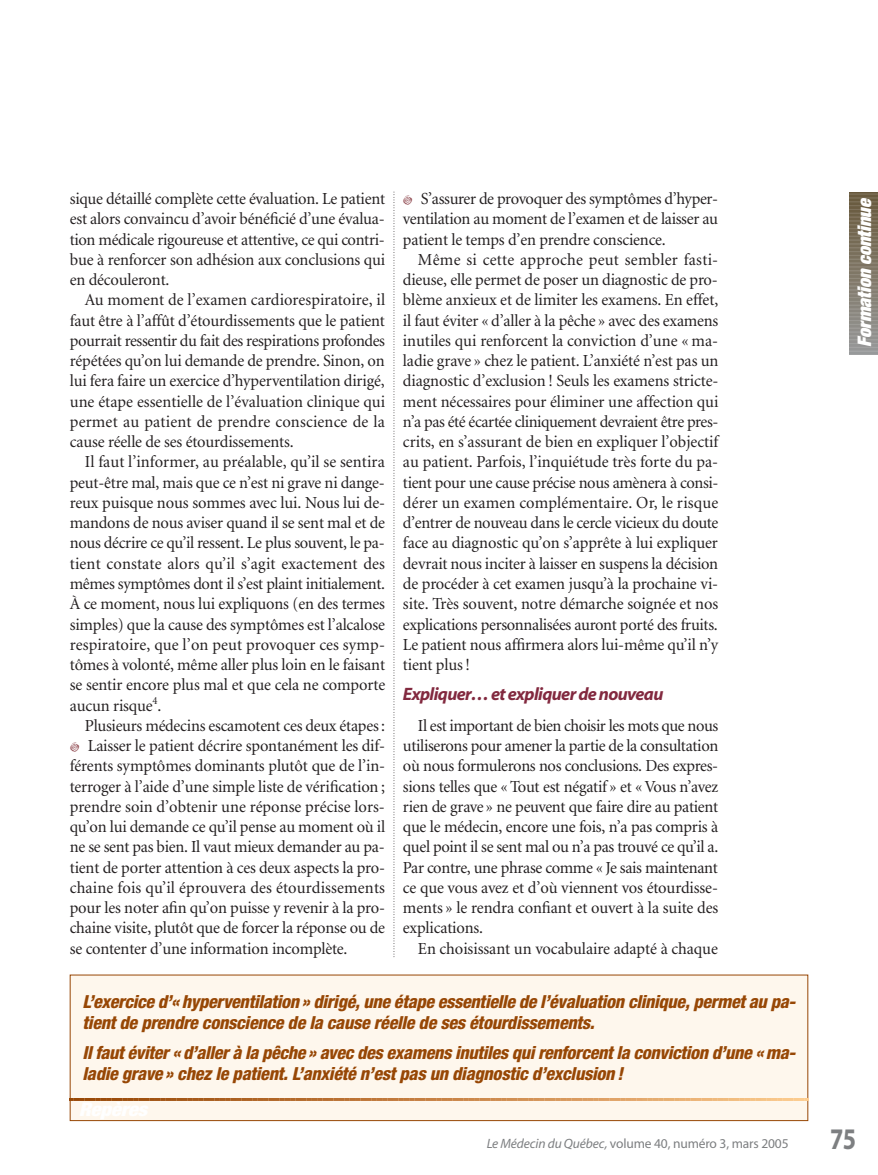
<style>
.page{position:relative;width:878px;height:1175px;background:#fff}
.page>*{position:absolute;margin:0;border:0;box-sizing:border-box;transform-origin:0 0}
.t1{font:700 30px "Myriad";color:#7d7f81;scale:.8 1}
.t2{font:italic 900 expanded 18.75px "Helvetica Neue";color:#fff}
.t3{font:italic 800 condensed 18px/21.8px "Helvetica Neue";letter-spacing:-.015em;color:#974705}
.t4{font:italic 700 18px "Myriad";letter-spacing:-.035em;color:#82293f}
.t5{font:16.8px/20.2px "Minion";letter-spacing:-.01em;color:#231f20;text-align:justify}
.t6{font:16.8px "Minion";letter-spacing:.01em;color:#231f20}
.t7{font:13.5px "Myriad";letter-spacing:-.01em;color:#7d7f81}
.s1{font-style:italic}
</style>
<div class="page">
<svg style="left:393px;top:192px;width:1px;height:765px"></svg>
<svg style="left:849px;top:192px;width:29px;height:163px;background:#847d6e"></svg>
<div style="left:70px;top:975px;width:737px;height:145px;background:#fef7ed"></div>
<svg style="left:70px;top:1098px;width:23px;height:22px"></svg>
<hr style="left:97px;top:1098px;width:2px;height:22px;background:#9b4b0a">
<svg style="left:103px;top:1098px;width:109px;height:3px"></svg>
<hr style="left:216px;top:1098px;width:2px;height:22px;background:#a95d1e">
<svg style="left:222px;top:1098px;width:109px;height:3px"></svg>
<hr style="left:335px;top:1098px;width:2px;height:22px;background:#ba7133">
<svg style="left:341px;top:1098px;width:255px;height:3px"></svg>
<hr style="left:600px;top:1098px;width:2px;height:22px;background:#dea065">
<svg style="left:606px;top:1098px;width:109px;height:3px"></svg>
<hr style="left:719px;top:1098px;width:2px;height:22px;background:#efba7d">
<svg style="left:725px;top:1098px;width:82px;height:3px"></svg>
<p class="t5" style="left:70px;top:190px;width:317px">sique détaillé complète cette évaluation. Le patient est alors convaincu d’avoir bénéficié d’une évalua&shy;tion médicale rigoureuse et attentive, ce qui contri&shy;bue à renforcer son adhésion aux conclusions qui en découleront.</p>
<p class="t5" style="left:70px;top:291px;width:317px;text-indent:15px">Au moment de l’examen cardiorespiratoire, il faut être à l’affût d’étourdissements que le patient pourrait ressentir du fait des respirations profondes répétées qu’on lui demande de prendre. Sinon, on lui fera faire un exercice d’hyperventilation dirigé, une étape essentielle de l’évaluation clinique qui permet au patient de prendre conscience de la cause réelle de ses étourdissements.</p>
<p class="t5" style="left:70px;top:453px;width:317px;text-indent:15px">Il faut l’informer, au préalable, qu’il se sentira peut-être mal, mais que ce n’est ni grave ni dange&shy;reux puisque nous sommes avec lui. Nous lui de&shy;mandons de nous aviser quand il se sent mal et de nous décrire ce qu’il ressent. Le plus souvent, le pa&shy;tient constate alors qu’il s’agit exactement des mêmes symptômes dont il s’est plaint initialement.<br>À ce moment, nous lui expliquons (en des termes simples) que la cause des symptômes est l’alcalose respiratoire, que l’on peut provoquer ces symp&shy;tômes à volonté, même aller plus loin en le faisant se sentir encore plus mal et que cela ne comporte aucun risque<sup>4</sup>.</p>
<p class="t5" style="left:85px;top:716px;width:302px">Plusieurs médecins escamotent ces deux étapes :</p>
<p class="t5" style="left:88px;top:737px;width:299px">Laisser le patient décrire spontanément les dif-</p>
<p class="t5" style="left:70px;top:757px;width:317px">férents symptômes dominants plutôt que de l’in-</p>
<p class="t5" style="left:70px;top:777px;width:317px">terroger à l’aide d’une simple liste de vérification ;</p>
<p class="t5" style="left:70px;top:797px;width:316px">prendre soin d’obtenir une réponse précise lors-</p>
<p class="t5" style="left:70px;top:818px;width:317px">qu’on lui demande ce qu’il pense au moment où il</p>
<p class="t5" style="left:70px;top:838px;width:316px">ne se sent pas bien. Il vaut mieux demander au pa-</p>
<p class="t5" style="left:70px;top:858px;width:317px">tient de porter attention à ces deux aspects la pro-</p>
<p class="t6" style="left:70px;top:881px;width:317px">chaine fois qu’il éprouvera des étourdissements</p>
<p class="t5" style="left:70px;top:899px;width:317px">pour les noter afin qu’on puisse y revenir à la pro-</p>
<p class="t5" style="left:70px;top:919px;width:317px">chaine visite, plutôt que de forcer la réponse ou de</p>
<p class="t5" style="left:70px;top:939px;width:279px">se contenter d’une information incomplète.</p>
<p class="t5" style="left:403px;top:190px;width:317px;text-indent:18px">S’assurer de provoquer des symptômes d’hyper&shy;ventilation au moment de l’examen et de laisser au patient le temps d’en prendre conscience.</p>
<p class="t5" style="left:403px;top:251px;width:317px;text-indent:15px">Même si cette approche peut sembler fasti&shy;dieuse, elle permet de poser un diagnostic de pro&shy;blème anxieux et de limiter les examens. En effet, il faut éviter « d’aller à la pêche » avec des examens inutiles qui renforcent la conviction d’une « ma&shy;ladie grave » chez le patient. L’anxiété n’est pas un diagnostic d’exclusion ! Seuls les examens stricte&shy;ment nécessaires pour éliminer une affection qui n’a pas été écartée cliniquement devraient être pres&shy;crits, en s’assurant de bien en expliquer l’objectif au patient. Parfois, l’inquiétude très forte du pa&shy;tient pour une cause précise nous amènera à consi&shy;dérer un examen complémentaire. Or, le risque d’entrer de nouveau dans le cercle vicieux du doute face au diagnostic qu’on s’apprête à lui expliquer devrait nous inciter à laisser en suspens la décision de procéder à cet examen jusqu’à la prochaine vi&shy;site. Très souvent, notre démarche soignée et nos explications personnalisées auront porté des fruits.<br>Le patient nous affirmera alors lui-même qu’il n’y tient plus !</p>
<p class="t4" style="left:403px;top:687px;width:262px">Expliquer… et expliquer de nouveau</p>
<p class="t5" style="left:403px;top:716px;width:317px;text-indent:15px">Il est important de bien choisir les mots que nous utiliserons pour amener la partie de la consultation où nous formulerons nos conclusions. Des expres&shy;sions telles que « Tout est négatif » et « Vous n’avez rien de grave » ne peuvent que faire dire au patient que le médecin, encore une fois, n’a pas compris à quel point il se sent mal ou n’a pas trouvé ce qu’il a.<br>Par contre, une phrase comme « Je sais maintenant ce que vous avez et d’où viennent vos étourdisse&shy;ments » le rendra confiant et ouvert à la suite des explications.</p>
<p class="t5" style="left:418px;top:939px;width:301px">En choisissant un vocabulaire adapté à chaque</p>
<p class="t3" style="left:82px;top:992px;width:714px">L’exercice d’« hyperventilation » dirigé, une étape essentielle de l’évaluation clinique, permet au pa&shy;tient de prendre conscience de la cause réelle de ses étourdissements.</p>
<p class="t3" style="left:82px;top:1043px;width:715px">Il faut éviter « d’aller à la pêche » avec des examens inutiles qui renforcent la conviction d’une « ma&shy;ladie grave » chez le patient. L’anxiété n’est pas un diagnostic d’exclusion !</p>
<p class="t2" style="left:857px;top:347px;width:150px;rotate:-90deg">Formation continue</p>
<p class="t7" style="left:486px;top:1138px;width:303px"><span class="s1">Le Médecin du Québec,</span> volume 40, numéro 3, mars 2005</p>
<h1 class="t1" style="left:830px;top:1127px;width:34px">75</h1>
</div>
